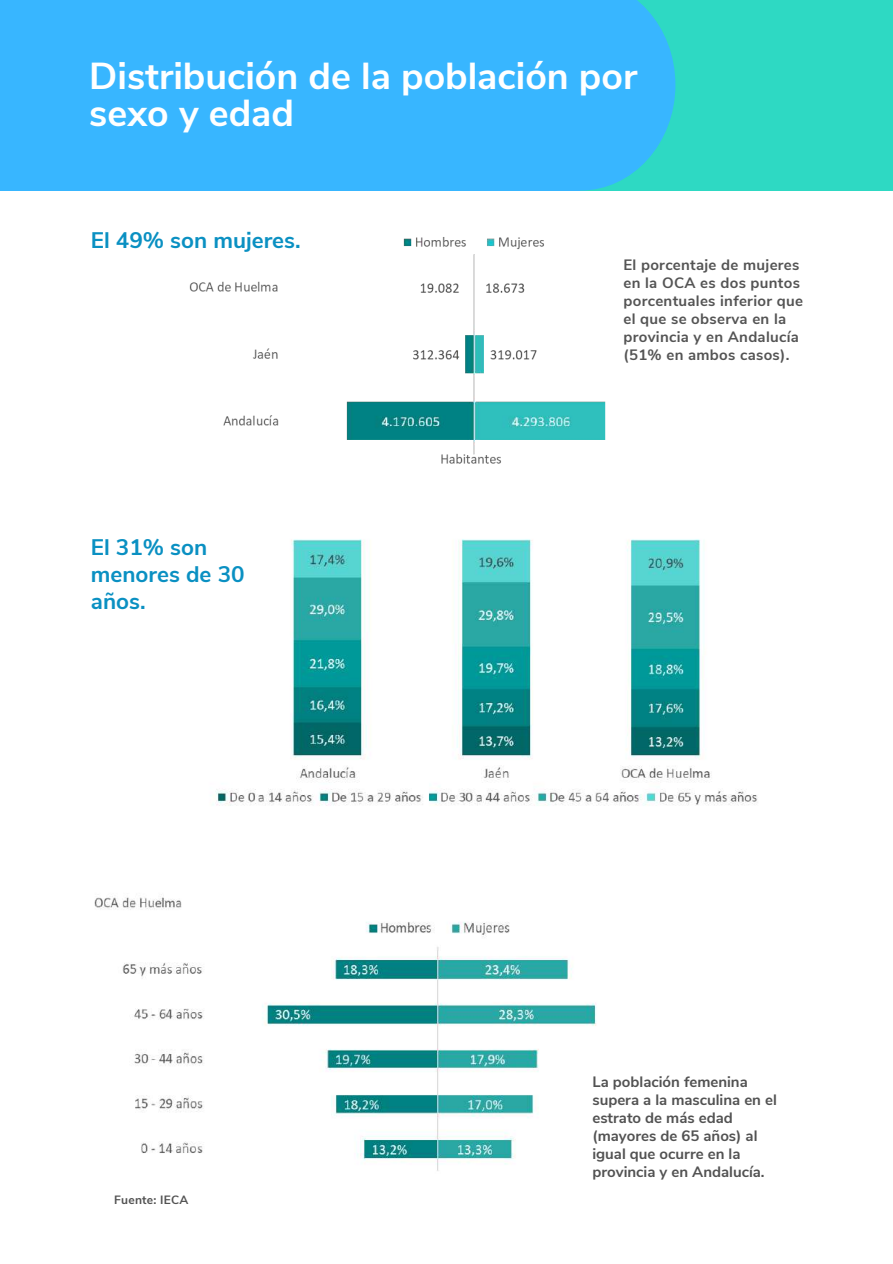
<style>
.page{position:relative;width:893px;height:1264px;background:#fff}
.page>*{position:absolute;margin:0;border:0;box-sizing:border-box;transform-origin:0 0}
.t1{font:700 37.5px/37px "Nunito Sans";color:#fff}
.t2{font:700 22.5px/27px "Nunito Sans";color:#0a90c2}
.t3{font:700 15px/18px "Nunito Sans";letter-spacing:.02em;color:#545454}
.t4{font:700 15px/18px "Nunito Sans";color:#525252}
.t5{font:700 12px "Nunito Sans";letter-spacing:.02em;color:#525252}
</style>
<div class="page">
<div style="left:580px;top:0;width:312px;height:191px;background:#2ed9c3"></div>
<div style="left:0;top:0;width:580px;height:191px;background:#38b6ff"></div>
<svg style="left:580px;top:0;width:95px;height:190px"></svg>
<img style="left:189px;top:237px;width:417px;height:227px">
<img style="left:94px;top:897px;width:503px;height:274px">
<img style="left:213px;top:539px;width:545px;height:267px">
<h1 class="t1" style="left:89px;top:58px;width:549px">Distribución de la población por sexo y edad</h1>
<h2 class="t2" style="left:91px;top:227px;width:211px">El 49% son mujeres.</h2>
<h2 class="t2" style="left:91px;top:534px;width:155px">El 31% son menores de 30 años.</h2>
<p class="t5" style="left:114px;top:1191px;width:76px">Fuente: IECA</p>
<p class="t3" style="left:623px;top:256px;width:181px">El porcentaje de mujeres en la OCA es dos puntos porcentuales inferior que el que se observa en la provincia y en Andalucía (51% en ambos casos).</p>
<p class="t4" style="left:592px;top:1073px;width:186px">La población femenina supera a la masculina en el estrato de más edad (mayores de 65 años) al igual que ocurre en la provincia y en Andalucía.</p>
</div>
